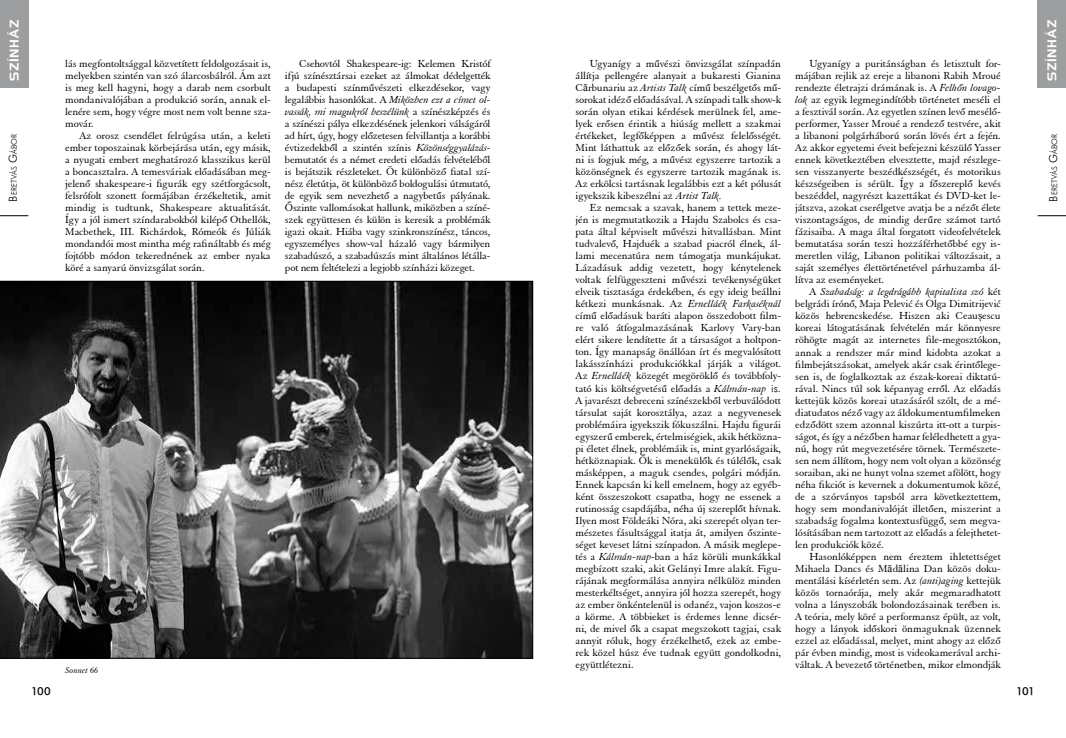
<style>
.page{position:relative;width:1066px;height:738px;background:#fff}
.page>*{position:absolute;margin:0;border:0;box-sizing:border-box;transform-origin:0 0}
.t1{font:12px "Handel Gothic PFL";letter-spacing:.045em;color:#fff}
.t2{font:11px/12px "Elegant Garamond PFL";letter-spacing:-.005em;color:#000;text-align:justify}
.t3{font:11px "Futura Md PFL";letter-spacing:-.05em;color:#000}
.t4{font:italic 9px "Elegant Garamond PFL";color:#000}
.t5{font:7.7px "Futura Lt PFL";letter-spacing:.02em;color:#000}
.s1{font-style:italic}
.s2{font-family:"Times New Roman"}
.s3{font-family:"Futura Lt PFL"}
.s4{font-size:11px}
</style>
<div class="page">
<svg style="left:1037px;top:215px;width:29px;height:1px"></svg>
<svg style="left:0;top:215px;width:28px;height:1px"></svg>
<div style="left:0;top:0;width:28px;height:88px;background:#9c9e9f"></div>
<div style="left:1037px;top:0;width:29px;height:88px;background:#9c9e9f"></div>
<svg style="left:0;top:281px;width:533px;height:377px;background:#494949"></svg>
<p class="t1" style="left:7px;top:81px;width:63px;rotate:-90deg">SZÍNHÁZ</p>
<p class="t1" style="left:1044px;top:81px;width:63px;rotate:-90deg">SZÍNHÁZ</p>
<p class="t2" style="left:65px;top:57px;width:207px">lás megfontoltsággal közvetített feldolgozásait is, melyekben szintén van szó álarcosbálról. Ám azt is meg kell hagyni, hogy a darab nem csorbult mondanivalójában a produkció során, annak el&shy;lenére sem, hogy végre most nem volt benne sza&shy;movár.</p>
<p class="t2" style="left:65px;top:129px;width:207px;text-indent:14px">Az orosz csendélet felrúgása után, a keleti ember toposzainak körbejárása után, egy másik, a nyugati embert meghatározó klasszikus kerül a boncasztalra. A temesváriak előadásában meg&shy;jelenő shakespeare-i figurák egy szétforgácsolt, felsrófolt szonett formájában érzékeltetik, amit mindig is tudtunk, Shakespeare aktualitását.<br>Így a jól ismert színdarabokból kilépő Othellók, Macbethek, III. Richárdok, Rómeók és Júliák mondandói most mintha még rafináltabb és még fojtóbb módon tekerednének az ember nyaka köré a sanyarú önvizsgálat során.</p>
<p class="t2" style="left:285px;top:57px;width:207px;text-indent:14px">Csehovtól Shakespeare-ig: Kelemen Kristóf ifjú színésztársai ezeket az álmokat dédelgették a budapesti színművészeti elkezdésekor, vagy legalábbis hasonlókat. A <span class="s1">Miközben ezt a címet ol&shy;vassák, mi magukról beszélünk</span> a színészképzés és a színészi pálya elkezdésének jelenkori válságáról ad hírt, úgy, hogy előzetesen felvillantja a korábbi évtizedekből a szintén színis <span class="s1">Közönséggyalázás&shy;</span>bemutatót és a német eredeti előadás felvételéből is bejátszik részleteket. Öt különböző fiatal szí&shy;nész életútja, öt különböző boldogulási útmutató, de egyik sem nevezhető a nagybetűs pályának.<br>Őszinte vallomásokat hallunk, miközben a színé&shy;szek együttesen és külön is keresik a problémák igazi okait. Hiába vagy szinkronszínész, táncos, egyszemélyes show-val házaló vagy bármilyen szabadúszó, a szabadúszás mint általános létálla&shy;pot nem feltételezi a legjobb színházi közeget.</p>
<p class="t2" style="left:575px;top:57px;width:207px;text-indent:14px">Ugyanígy a művészi önvizsgálat színpadán állítja pellengére alanyait a bukaresti Gianina C<span class="s2">ă</span>rbunariu az <span class="s1">Artists Talk</span> című beszélgetős mű&shy;sorokat idéző előadásával. A színpadi talk show-k során olyan etikai kérdések merülnek fel, ame&shy;lyek erősen érintik a hiúság mellett a szakmai értékeket, legfőképpen a művész felelősségét.<br>Mint láthattuk az előzőek során, és ahogy lát&shy;ni is fogjuk még, a művész egyszerre tartozik a közönségnek és egyszerre tartozik magának is.<br>Az erkölcsi tartásnak legalábbis ezt a két pólusát igyekszik kibeszélni az <span class="s1">Artist Talk</span><span class="s3">.</span></p>
<p class="t2" style="left:795px;top:57px;width:207px;text-indent:14px">Ugyanígy a puritánságban és letisztult for&shy;májában rejlik az ereje a libanoni Rabih Mroué rendezte életrajzi drámának is. A <span class="s1">Felhőn lovago&shy;lok</span> az egyik legmegindítóbb történetet meséli el a fesztivál során. Az egyetlen színen levő mesélő&shy;performer, Yasser Mroué a rendező testvére, akit a libanoni polgárháború során lövés ért a fején.<br>Az akkor egyetemi éveit befejezni készülő Yasser ennek következtében elvesztette, majd részlege&shy;sen visszanyerte beszédkészségét, és motorikus készségeiben is sérült. Így a főszereplő kevés beszéddel, nagyrészt kazettákat és DVD-ket le&shy;játszva, azokat cserélgetve avatja be a nézőt élete viszontagságos, de mindig derűre számot tartó fázisaiba. A maga által forgatott videofelvételek bemutatása során teszi hozzáférhetőbbé egy is&shy;meretlen világ, Libanon politikai változásait, a saját személyes élettörténetével párhuzamba ál&shy;lítva az eseményeket.</p>
<p class="t2" style="left:795px;top:285px;width:207px;text-indent:14px">A <span class="s1">Szabadság: a legdrágább kapitalista szó</span> két belgrádi írónő, Maja Pelević és Olga Dimitrijević közös hebrencskedése. Hiszen aki Ceau<span class="s2">ș</span>escu koreai látogatásának felvételén már könnyesre röhögte magát az internetes file-megosztókon, annak a rendszer már mind kidobta azokat a filmbejátszásokat, amelyek akár csak érintőlege&shy;sen is, de foglalkoztak az észak-koreai diktatú&shy;rával. Nincs túl sok képanyag erről. Az előadás kettejük közös koreai utazásáról szólt, de a mé&shy;diatudatos néző vagy az áldokumentumfilmeken edződött szem azonnal kiszúrta itt-ott a turpis&shy;ságot, és így a nézőben hamar feléledhetett a gya&shy;nú, hogy rút megvezetésére törnek. Természete&shy;sen nem állítom, hogy nem volt olyan a közönség soraiban, aki ne hunyt volna szemet afölött, hogy néha fikciót is kevernek a dokumentumok közé, de a szórványos tapsból arra következtettem, hogy sem mondanivalóját illetően, miszerint a szabadság fogalma kontextusfüggő, sem megva&shy;lósításában nem tartozott az előadás a felejthetet&shy;len produkciók közé.</p>
<p class="t2" style="left:795px;top:549px;width:207px;text-indent:14px">Hasonlóképpen nem éreztem ihletettséget Mihaela Dancs és M<span class="s2">ă</span>d<span class="s2">ă</span>lina Dan közös doku&shy;mentálási kísérletén sem. Az <span class="s1">(anti)aging</span> kettejük közös tornaórája, mely akár megmaradhatott volna a lányszobák bolondozásainak terében is.<br>A teória, mely köré a performansz épült, az volt, hogy a lányok időskori önmaguknak üzennek ezzel az előadással, melyet, mint ahogy az előző pár évben mindig, most is videokamerával archi&shy;váltak. A bevezető történetben, mikor elmondják</p>
<p class="t5" style="left:9px;top:201px;width:69px;rotate:-90deg"><span class="s4">B</span>eretvás <span class="s4">G</span>ábor</p>
<p class="t5" style="left:1050px;top:201px;width:69px;rotate:-90deg"><span class="s4">B</span>eretvás <span class="s4">G</span>ábor</p>
<p class="t2" style="left:575px;top:201px;width:207px;text-indent:14px">Ez nemcsak a szavak, hanem a tettek meze&shy;jén is megmutatkozik a Hajdu Szabolcs és csa&shy;pata által képviselt művészi hitvallásban. Mint tudvalevő, Hajduék a szabad piacról élnek, ál&shy;lami mecenatúra nem támogatja munkájukat.<br>Lázadásuk addig vezetett, hogy kénytelenek voltak felfüggeszteni művészi tevékenységüket elveik tisztasága érdekében, és egy ideig beállni kétkezi munkásnak. Az <span class="s1">Ernelláék Farkaséknál </span>című előadásuk baráti alapon összedobott film&shy;re való átfogalmazásának Karlovy Vary-ban elért sikere lendítette át a társaságot a holtpon&shy;ton. Így manapság önállóan írt és megvalósított lakásszínházi produkciókkal járják a világot.<br>Az <span class="s1">Ernelláék</span> közegét megöröklő és továbbfoly&shy;tató kis költségvetésű előadás a <span class="s1">Kálmán-nap</span> <span class="s3">is.<br></span>A javarészt debreceni színészekből verbuválódott társulat saját korosztálya, azaz a negyvenesek problémáira igyekszik fókuszálni. Hajdu figurái egyszerű emberek, értelmiségiek, akik hétközna&shy;pi életet élnek, problémáik is, mint gyarlóságaik, hétköznapiak. Ők is menekülők és túlélők, csak másképpen, a maguk csendes, polgári módján.<br>Ennek kapcsán ki kell emelnem, hogy az egyéb&shy;ként összeszokott csapatba, hogy ne essenek a rutinosság csapdájába, néha új szereplőt hívnak.<br>Ilyen most Földeáki Nóra, aki szerepét olyan ter&shy;mészetes fásultsággal itatja át, amilyen őszinte&shy;séget keveset látni színpadon. A másik meglepe&shy;tés a <span class="s1">Kálmán-nap</span>-ban a ház körüli munkákkal megbízott szaki, akit Gelányi Imre alakít. Figu&shy;rájának megformálása annyira nélkülöz minden mesterkéltséget, annyira jól hozza szerepét, hogy az ember önkéntelenül is odanéz, vajon koszos-e a körme. A többieket is érdemes lenne dicsér&shy;ni, de mivel ők a csapat megszokott tagjai, csak annyit róluk, hogy érzékelhető, ezek az embe&shy;rek közel húsz éve tudnak együtt gondolkodni, együttlétezni.</p>
<p class="t4" style="left:65px;top:664px;width:35px">Sonnet 66</p>
<p class="t3" style="left:31px;top:684px;width:21px">100</p>
<p class="t3" style="left:1016px;top:684px;width:20px">101</p>
</div>
